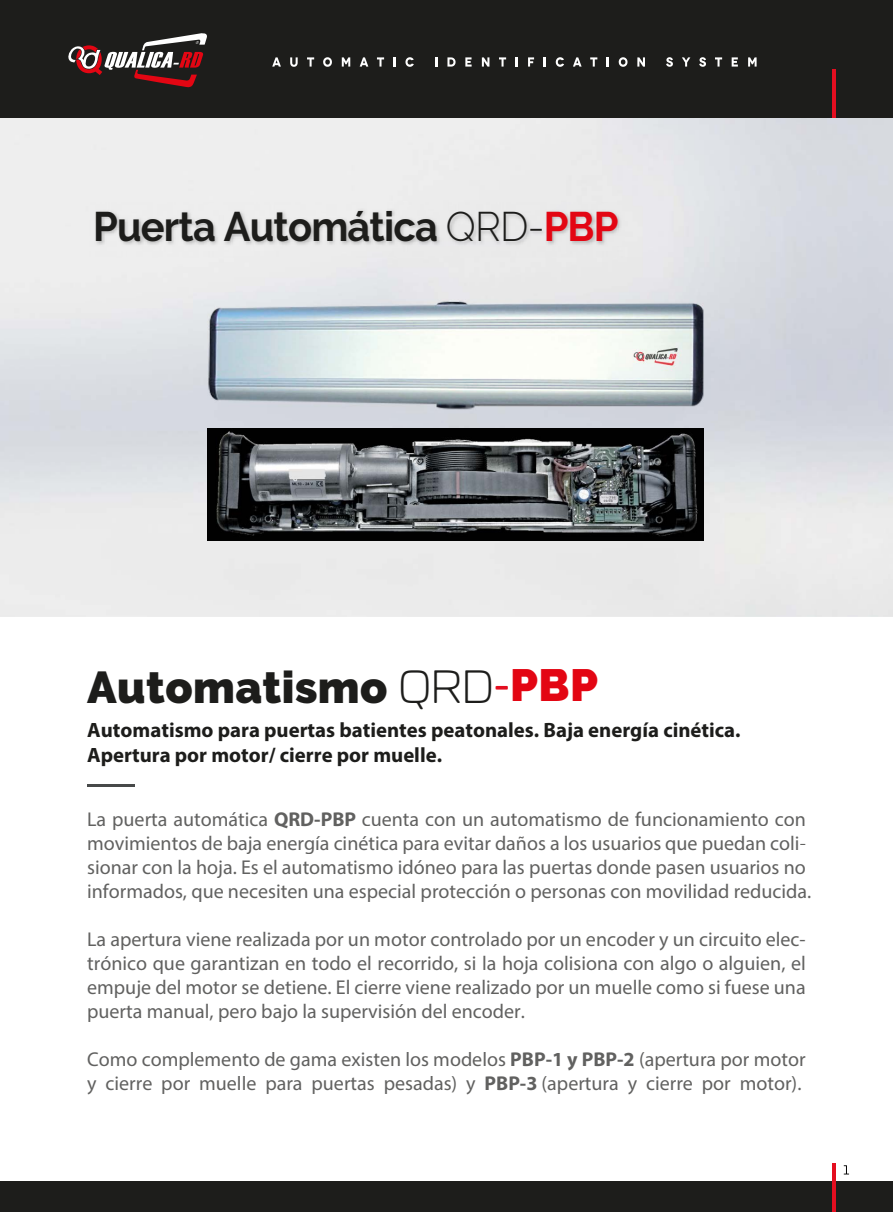
<style>
.page{position:relative;width:893px;height:1212px;background:#fff}
.page>*{position:absolute;margin:0;border:0;box-sizing:border-box;transform-origin:0 0}
.t1{font:900 44.55px "Raleway";letter-spacing:.01em;color:#1d1d1b}
.t2{font:700 41.1px "Raleway";letter-spacing:-.02em;color:#1d1d1b}
.t3{font:700 20.85px/24.9px "Myriad Pro";color:#1d1d1b}
.t4{font:20.1px/24px "Myriad Pro";color:#616160}
.s1{font-weight:300}
.s2{color:#e30613}
.s3{font-family:"Eurosoft";font-weight:300;font-size:47.55px}
.s4{font-family:"Eurosoft";font-weight:300;font-size:76.95px;color:#e40e20}
.s5{font-size:45px;color:#e30613}
.s6{font-weight:700}
</style>
<div class="page">
<img style="left:0;top:117px;width:893px;height:500px">
<div style="left:0;top:0;width:893px;height:117px;background:#1d1d1b"></div>
<svg style="left:68px;top:33px;width:139px;height:55px"></svg>
<hr style="left:833px;top:69px;width:3px;height:48px;background:#e40e20">
<svg style="left:272px;top:57px;width:9px;height:10px"></svg>
<svg style="left:290px;top:57px;width:8px;height:10px"></svg>
<svg style="left:307px;top:57px;width:7px;height:10px"></svg>
<svg style="left:323px;top:57px;width:9px;height:10px"></svg>
<svg style="left:342px;top:57px;width:8px;height:10px"></svg>
<svg style="left:360px;top:57px;width:8px;height:10px"></svg>
<svg style="left:377px;top:57px;width:7px;height:10px"></svg>
<svg style="left:394px;top:57px;width:2px;height:10px"></svg>
<svg style="left:405px;top:57px;width:9px;height:10px"></svg>
<svg style="left:435px;top:57px;width:2px;height:10px"></svg>
<svg style="left:447px;top:57px;width:9px;height:10px"></svg>
<svg style="left:465px;top:57px;width:7px;height:10px"></svg>
<svg style="left:482px;top:57px;width:7px;height:10px"></svg>
<svg style="left:499px;top:57px;width:7px;height:10px"></svg>
<svg style="left:516px;top:57px;width:2px;height:10px"></svg>
<svg style="left:528px;top:57px;width:6px;height:10px"></svg>
<svg style="left:544px;top:57px;width:2px;height:10px"></svg>
<svg style="left:556px;top:57px;width:8px;height:10px"></svg>
<svg style="left:573px;top:57px;width:9px;height:10px"></svg>
<svg style="left:590px;top:57px;width:7px;height:10px"></svg>
<svg style="left:607px;top:57px;width:2px;height:10px"></svg>
<svg style="left:619px;top:57px;width:8px;height:10px"></svg>
<svg style="left:637px;top:57px;width:8px;height:10px"></svg>
<svg style="left:666px;top:57px;width:7px;height:10px"></svg>
<svg style="left:682px;top:57px;width:8px;height:10px"></svg>
<svg style="left:699px;top:57px;width:7px;height:10px"></svg>
<svg style="left:715px;top:57px;width:7px;height:10px"></svg>
<svg style="left:732px;top:57px;width:6px;height:10px"></svg>
<svg style="left:748px;top:57px;width:9px;height:10px"></svg>
<hr style="left:87px;top:784px;width:48px;height:3px;background:#474949">
<div style="left:0;top:1182px;width:893px;height:30px;background:#1d1d1b"></div>
<hr style="left:832px;top:1163px;width:4px;height:49px;background:#e40e20">
<svg style="left:844px;top:1165px;width:5px;height:9px"></svg>
<img style="left:89px;top:202px;width:536px;height:56px">
<img style="left:208px;top:428px;width:495px;height:113px">
<img style="left:194px;top:286px;width:523px;height:137px">
<h2 class="t2" style="left:93px;top:203px;width:527px">Puerta Automática <span class="s1">QRD-</span><span class="s2">PBP</span></h2>
<h1 class="t1" style="left:87px;top:661px;width:512px">Automatismo <span class="s3">QRD</span><span class="s4">-</span><span class="s5">PBP</span></h1>
<p class="t3" style="left:87px;top:717px;width:655px">Automatismo para puertas batientes peatonales. Baja energía cinética.<br>Apertura por motor/ cierre por muelle.</p>
<p class="t4" style="left:87px;top:806px;width:726px">La puerta automática <span class="s6">QRD-PBP</span> cuenta con un automatismo de funcionamiento con movimientos de baja energía cinética para evitar daños a los usuarios que puedan coli&shy;sionar con la hoja. Es el automatismo idóneo para las puertas donde pasen usuarios no informados, que necesiten una especial protección o personas con movilidad reducida.</p>
<p class="t4" style="left:87px;top:927px;width:720px;text-align:justify">La apertura viene realizada por un motor controlado por un encoder y un circuito elec&shy;trónico que garantizan en todo el recorrido, si la hoja colisiona con algo o alguien, el empuje del motor se detiene. El cierre viene realizado por un muelle como si fuese una puerta manual, pero bajo la supervisión del encoder.</p>
<p class="t4" style="left:87px;top:1047px;width:720px">Como complemento de gama existen los modelos <span class="s6">PBP-1 y PBP-2</span> (apertura por motor y cierre por muelle para puertas pesadas) y <span class="s6">PBP-3</span> (apertura y cierre por motor).</p>
</div>
